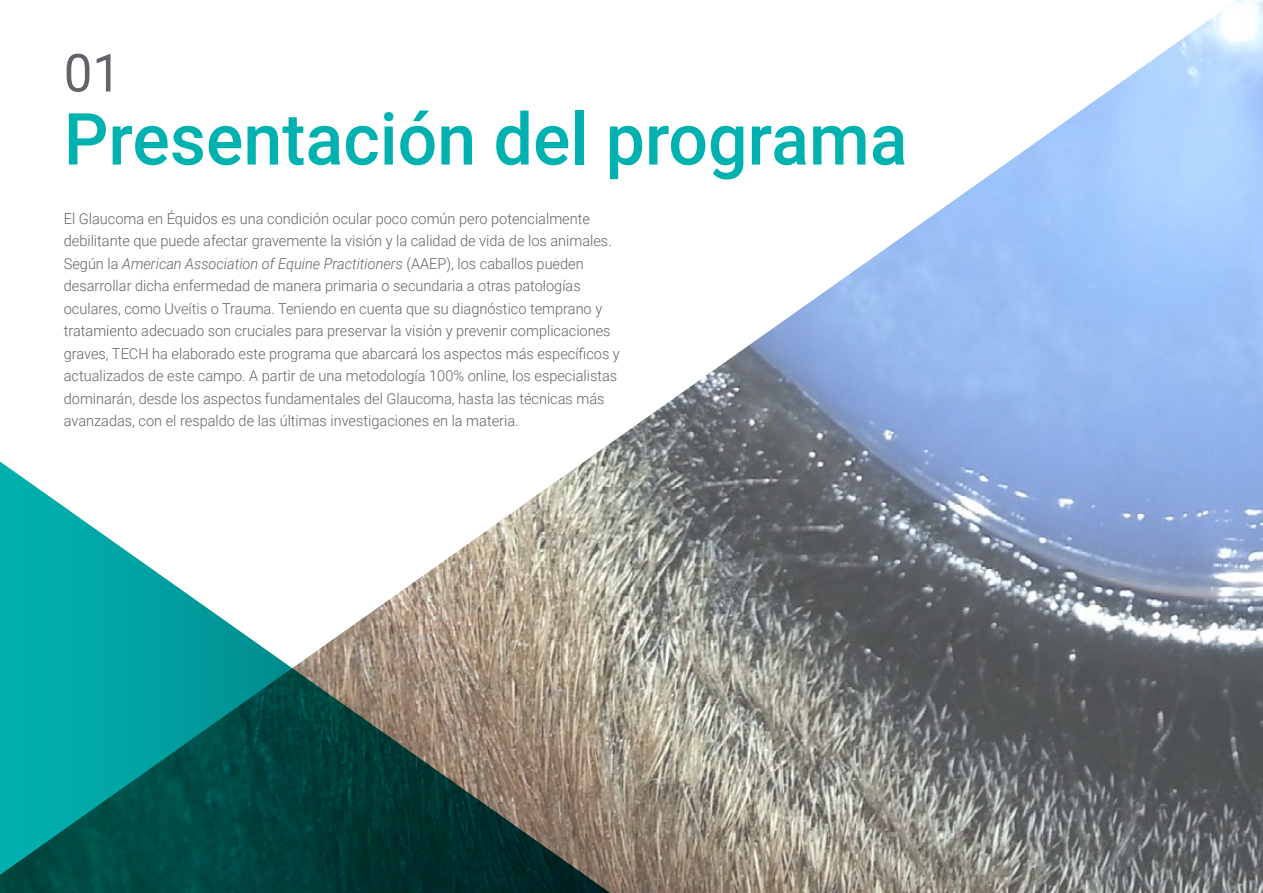
<style>
.page{position:relative;width:1263px;height:893px;background:#fff}
.page>*{position:absolute;margin:0;border:0;box-sizing:border-box;transform-origin:0 0}
.t1{font:500 72px "Roboto";color:#00b2af}
.t2{font:52.5px "Roboto";color:#61646a}
.t3{font:300 15px/22.5px "Roboto";color:#61646a}
.s1{font-style:italic}
</style>
<div class="page">
<img style="left:607px;top:0;width:656px;height:893px">
<svg style="left:0;top:446px;width:640px;height:447px"></svg>
<h2 class="t2" style="left:64px;top:36px;width:59px">01</h2>
<h1 class="t1" style="left:64px;top:89px;width:845px">Presentación del programa</h1>
<p class="t3" style="left:64px;top:207px;width:558px">El Glaucoma en Équidos es una condición ocular poco común pero potencialmente debilitante que puede afectar gravemente la visión y la calidad de vida de los animales.<br>Según la <span class="s1">American Association of Equine Practitioners</span> (AAEP), los caballos pueden desarrollar dicha enfermedad de manera primaria o secundaria a otras patologías oculares, como Uveítis o Trauma. Teniendo en cuenta que su diagnóstico temprano y tratamiento adecuado son cruciales para preservar la visión y prevenir complicaciones graves, TECH ha elaborado este programa que abarcará los aspectos más específicos y actualizados de este campo. A partir de una metodología 100% online, los especialistas dominarán, desde los aspectos fundamentales del Glaucoma, hasta las técnicas más avanzadas, con el respaldo de las últimas investigaciones en la materia.</p>
</div>
